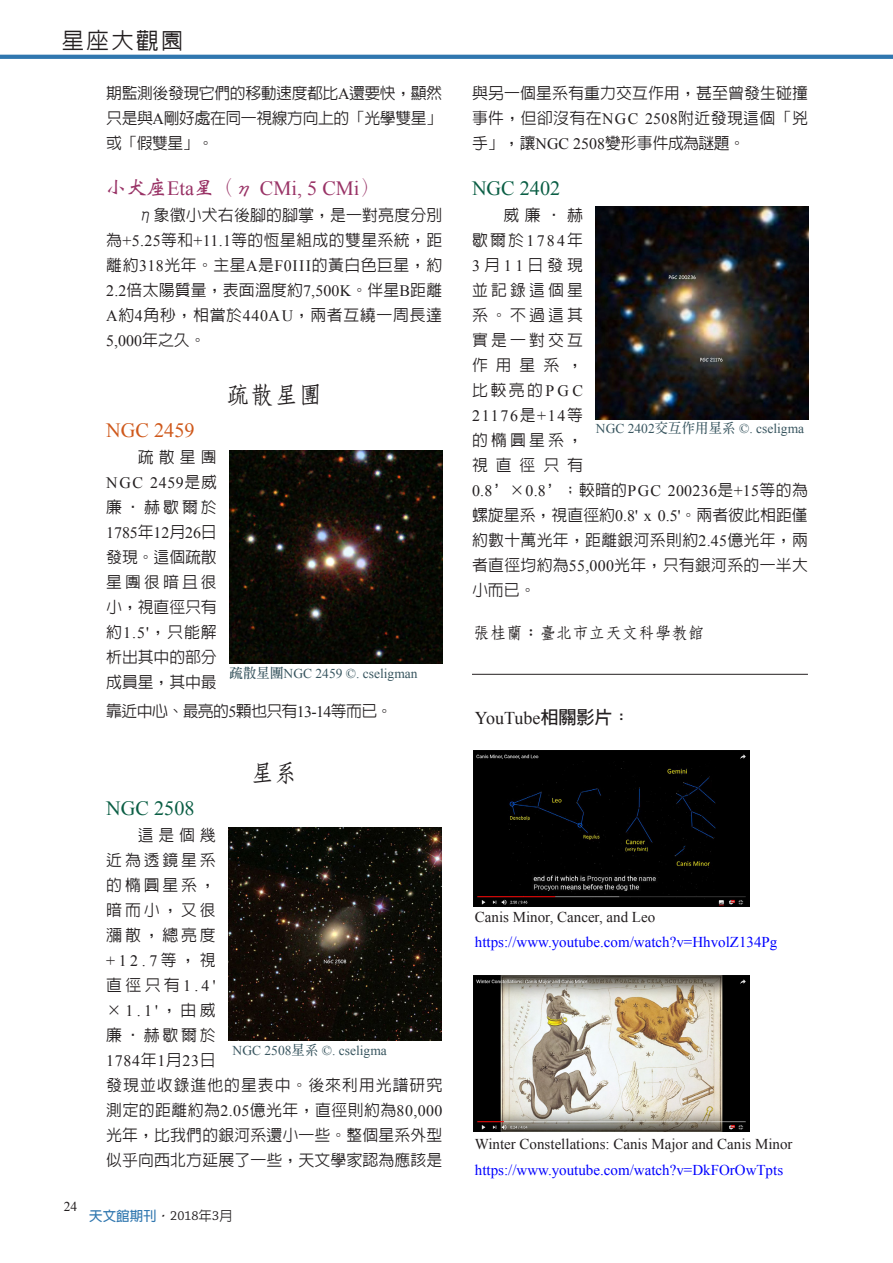
<style>
.page{position:relative;width:893px;height:1263px;background:#fff}
.page>*{position:absolute;margin:0;border:0;box-sizing:border-box;transform-origin:0 0}
.小標{font:700 24px "Nan Sung";color:#231f20}
.t1{font:500 22.5px "Lin Gothic";letter-spacing:.1em;color:#231f20}
.小小標{font:20.25px "Times New Roman";color:#936}
.小小標-2{font:20.25px "Times New Roman";color:#0a5e44}
.小小標-3{font:20.25px "Times New Roman";color:#cf581a}
.內文{font:18px "Times New Roman";color:#231f20}
.作者介紹{font:700 16.5px "Nan Sung";color:#231f20}
.內文-2{font:500 15.9px/25px "Lin Gothic";letter-spacing:.015em;color:#231f20;text-align:justify}
.內文-3{font:500 15.9px "Lin Gothic";letter-spacing:-.04em;color:#231f20}
.內文-4{font:15px "Times New Roman";color:#00f}
.內文-5{font:15px "Times New Roman";color:#231f20}
.說明文字{font:13.5px "Times New Roman";color:#38555f}
.t2{font:700 13.5px "Lin Gothic";color:#3077af}
.t3{font:13.5px "Times New Roman";color:#231f20}
.s1{font-family:"Times New Roman";font-weight:400}
.s2{font-family:"Wei Bei";font-weight:700}
.s3{font-family:"Inn Ming";font-weight:700}
.s4{font-weight:500;font-style:italic;color:#231f20}
.s5{font-family:"Chaparral Pro";font-weight:400;color:#231f20}
.s6{font-weight:500;color:#231f20}
.s7{font-family:"Lin Gothic";font-weight:700}
</style>
<div class="page">
<svg style="left:0;top:55px;width:893px;height:4px;background:#3479b0"></svg>
<img style="left:473px;top:976px;width:277px;height:155px">
<img style="left:473px;top:751px;width:277px;height:155px">
<hr style="left:472px;top:674px;width:336px;height:1px;background:#231f20">
<img style="left:230px;top:450px;width:212px;height:213px">
<img style="left:228px;top:827px;width:213px;height:213px">
<img style="left:596px;top:207px;width:212px;height:212px">
<h2 class="t1" style="left:62px;top:29px;width:123px">星座大觀園</h2>
<p class="內文-2" style="left:106px;top:80px;width:337px">期監測後發現它們的移動速度都比<span class="s1">A</span>還要快，顯然只是與<span class="s1">A</span>剛好處在同一視線方向上的「光學雙星」或「假雙星」。</p>
<p class="小小標" style="left:106px;top:174px;width:275px"><span class="s2">小犬座</span>Eta<span class="s2">星（η</span> CMi, 5 CMi<span class="s2">）</span></p>
<p class="內文-2" style="left:106px;top:203px;width:337px;text-indent:32px">η象徵小犬右後腳的腳掌，是一對亮度分別為<span class="s1">+5.25</span>等和<span class="s1">+11.1</span>等的恆星組成的雙星系統，距離約<span class="s1">318</span>光年。主星<span class="s1">A</span>是<span class="s1">F0III</span>的黃白色巨星，約<span class="s1">2.2</span>倍太陽質量，表面溫度約<span class="s1">7,500K</span>。伴星<span class="s1">B</span>距離<span class="s1">A</span>約<span class="s1">4</span>角秒，相當於<span class="s1">440AU</span>，兩者互繞一周長達<span class="s1">5,000</span>年之久。</p>
<p class="小標" style="left:226px;top:383px;width:97px">疏散星團</p>
<p class="小小標-3" style="left:106px;top:416px;width:90px">NGC 2459</p>
<p class="內文-2" style="left:106px;top:445px;width:112px;text-indent:32px">疏散星團<span class="s1">NGC 2459</span>是威廉‧赫歇爾於<span class="s1">1785</span>年<span class="s1">12</span>月<span class="s1">26</span>日發現。這個疏散星團很暗且很小，視直徑只有約<span class="s1">1.5'</span>，只能解析出其中的部分成員星，其中最</p>
<p class="內文-3" style="left:106px;top:703px;width:288px">靠近中心、最亮的<span class="s1">5</span>顆也只有<span class="s1">13-14</span>等而已。</p>
<p class="說明文字" style="left:230px;top:664px;width:190px"><span class="s3">疏散星團</span>NGC 2459 ©. cseligman</p>
<p class="小標" style="left:250px;top:761px;width:49px">星系</p>
<p class="小小標-2" style="left:106px;top:794px;width:90px">NGC 2508</p>
<p class="內文-2" style="left:106px;top:823px;width:338px;text-align:left;text-indent:32px">這是個幾<br>近為透鏡星系<br>的橢圓星系，<br>暗而小，又很<br>瀰散，總亮度<br><span class="s1">+12.7</span>等，視<br>直徑只有<span class="s1">1.4'<br></span>×<span class="s1">1.1'</span>，由威<br>廉‧赫歇爾於<br><span class="s1">1784</span>年<span class="s1">1</span>月<span class="s1">23</span>日<br>發現並收錄進他的星表中。後來利用光譜研究測定的距離約為<span class="s1">2.05</span>億光年，直徑則約為<span class="s1">80,000</span>光年，比我們的銀河系還小一些。整個星系外型似乎向西北方延展了一些，天文學家認為應該是</p>
<p class="說明文字" style="left:233px;top:1041px;width:156px">NGC 2508<span class="s3">星系</span> ©. cseligma</p>
<p class="t3" style="left:64px;top:1197px;width:15px">24</p>
<p class="t2" style="left:89px;top:1209px;width:145px">天文館期刊<span class="s4">‧</span><span class="s5">2018</span><span class="s6">年</span><span class="s5">3</span><span class="s6">月</span></p>
<p class="內文-2" style="left:472px;top:80px;width:337px">與另一個星系有重力交互作用，甚至曾發生碰撞事件，但卻沒有在<span class="s1">NGC 2508</span>附近發現這個「兇手」，讓<span class="s1">NGC 2508</span>變形事件成為謎題。</p>
<p class="小小標-2" style="left:472px;top:174px;width:90px">NGC 2402</p>
<p class="內文-2" style="left:472px;top:203px;width:338px;text-align:left;text-indent:32px">威廉‧赫<br>歇爾於<span class="s1">1784</span>年<br><span class="s1">3</span>月<span class="s1">11</span>日發現<br>並記錄這個星<br>系。不過這其<br>實是一對交互<br>作用星系，<br>比較亮的<span class="s1">PGC<br>21176</span>是<span class="s1">+14</span>等<br>的橢圓星系，<br>視直徑只有<br><span class="s1">0.8</span>’×<span class="s1">0.8</span>’；較暗的<span class="s1">PGC 200236</span>是<span class="s1">+15</span>等的為螺旋星系，視直徑約<span class="s1">0.8' x 0.5'</span>。兩者彼此相距僅約數十萬光年，距離銀河系則約<span class="s1">2.45</span>億光年，兩者直徑均約為<span class="s1">55,000</span>光年，只有銀河系的一半大小而已。</p>
<p class="說明文字" style="left:596px;top:419px;width:210px">NGC 2402<span class="s3">交互作用星系</span> ©. cseligma</p>
<p class="作者介紹" style="left:473px;top:625px;width:232px">張桂蘭：臺北市立天文科學教館</p>
<p class="內文" style="left:475px;top:706px;width:157px">YouTube<span class="s7">相關影片：</span></p>
<p class="內文-5" style="left:475px;top:907px;width:182px">Canis Minor, Cancer, and Leo</p>
<p class="內文-4" style="left:475px;top:932px;width:304px">https://www.youtube.com/watch?v=HhvolZ134Pg</p>
<p class="內文-5" style="left:475px;top:1134px;width:319px">Winter Constellations: Canis Major and Canis Minor</p>
<p class="內文-4" style="left:475px;top:1159px;width:310px">https://www.youtube.com/watch?v=DkFOrOwTpts</p>
</div>
